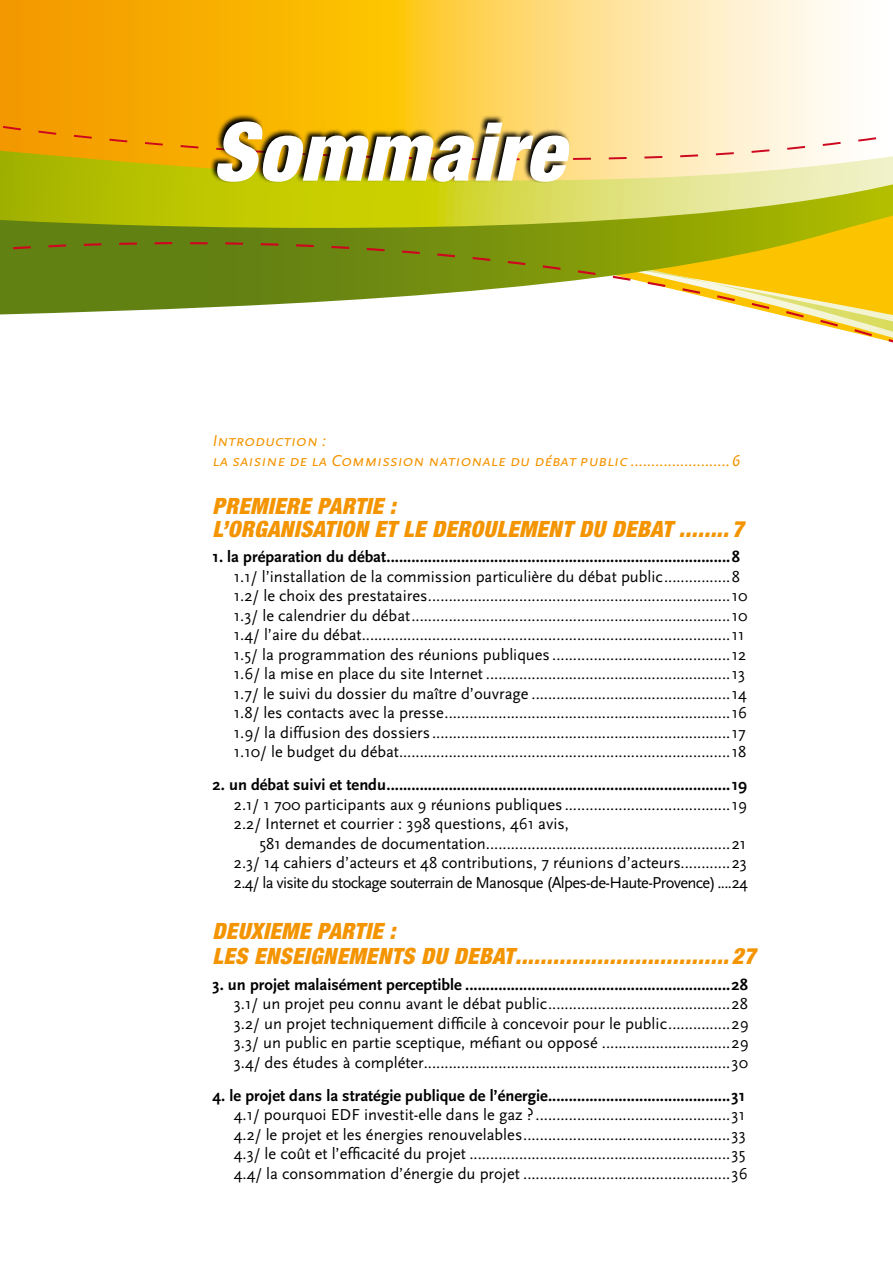
<style>
.page{position:relative;width:893px;height:1263px;background:#fff}
.page>*{position:absolute;margin:0;border:0;box-sizing:border-box;transform-origin:0 0}
.t1{font:italic 900 condensed 81.3px "Helvetica Neue";letter-spacing:.02em;color:#fff}
.t2{font:italic 900 condensed 22.5px/22.6px "Helvetica Neue";letter-spacing:.02em;color:#f39400}
.t3{font:16.5px/19.5px "Scala Sans";color:#000}
.t4{font:700 16.5px "Scala Sans";color:#000}
.t5{font:italic 16.5px/19.5px "Scala Sans Caps";color:#f39400}
</style>
<div class="page">
<svg style="left:0;top:0;width:846px;height:97px;background:#fbc94f"></svg>
<svg style="left:0;top:193px;width:893px;height:64px;background:#cccd29"></svg>
<svg style="left:678px;top:93px;width:168px;height:4px"></svg>
<svg style="left:0;top:97px;width:893px;height:96px;background:#edd066"></svg>
<svg style="left:0;top:211px;width:849px;height:46px;background:#93a10e"></svg>
<svg style="left:0;top:257px;width:893px;height:86px"></svg>
<img style="left:210px;top:114px;width:360px;height:69px">
<h1 class="t1" style="left:213px;top:102px;width:353px">Sommaire</h1>
<p class="t5" style="left:213px;top:431px;width:529px">Introduction :<br>la saisine de la Commission nationale du débat public ........................6</p>
<h2 class="t2" style="left:213px;top:494px;width:532px">PREMIERE PARTIE :<br>L’ORGANISATION ET LE DEROULEMENT DU DEBAT ........7</h2>
<p class="t4" style="left:213px;top:548px;width:529px">1. la préparation du débat...................................................................................8</p>
<p class="t3" style="left:234px;top:567px;width:515px">1.1/ l’installation de la commission particulière du débat public................8<br>1.2/ le choix des prestataires.........................................................................10<br>1.3/ le calendrier du débat.............................................................................10<br>1.4/ l’aire du débat.........................................................................................11<br>1.5/ la programmation des réunions publiques ...........................................12<br>1.6/ la mise en place du site Internet ...........................................................13<br>1.7/ le suivi du dossier du maître d’ouvrage ................................................14<br>1.8/ les contacts avec la presse.....................................................................16<br>1.9/ la diffusion des dossiers ........................................................................17<br>1.10/ le budget du débat................................................................................18</p>
<p class="t4" style="left:213px;top:776px;width:536px">2. un débat suivi et tendu...................................................................................19</p>
<p class="t3" style="left:234px;top:795px;width:515px">2.1/ 1 700 participants aux 9 réunions publiques ........................................19<br>2.2/ Internet et courrier : 398 questions, 461 avis,</p>
<p class="t3" style="left:234px;top:834px;width:515px;text-align:justify;text-indent:26px">581 demandes de documentation...........................................................21<br>2.3/ 14 cahiers d’acteurs et 48 contributions, 7 réunions d’acteurs............23<br>2.4/ la visite du stockage souterrain de Manosque (Alpes-de-Haute-Provence)....24</p>
<h2 class="t2" style="left:213px;top:917px;width:544px;line-height:25.5px">DEUXIEME PARTIE :<br>LES ENSEIGNEMENTS DU DEBAT..................................27</h2>
<p class="t4" style="left:213px;top:975px;width:537px">3. un projet malaisément perceptible ................................................................28</p>
<p class="t3" style="left:234px;top:994px;width:516px;text-align:justify">3.1/ un projet peu connu avant le débat public............................................28<br>3.2/ un projet techniquement difficile à concevoir pour le public...............29<br>3.3/ un public en partie sceptique, méfiant ou opposé ...............................29<br>3.4/ des études à compléter..........................................................................30</p>
<p class="t4" style="left:213px;top:1086px;width:534px">4. le projet dans la stratégie publique de l’énergie............................................31</p>
<p class="t3" style="left:234px;top:1105px;width:515px">4.1/ pourquoi EDF investit-elle dans le gaz ?...............................................31<br>4.2/ le projet et les énergies renouvelables..................................................33<br>4.3/ le coût et l’efficacité du projet ...............................................................35<br>4.4/ la consommation d’énergie du projet ..................................................36</p>
</div>
